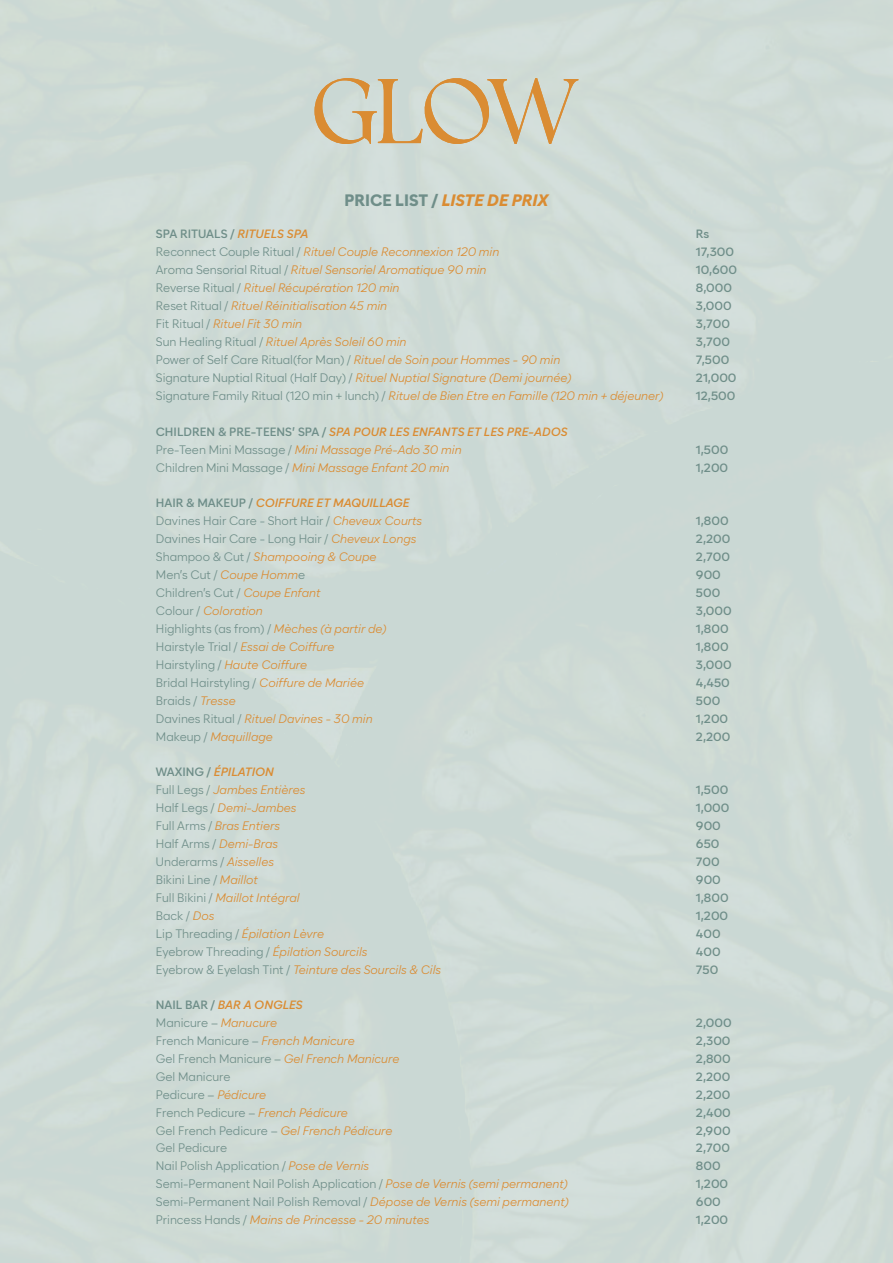
<style>
.page{position:relative;width:893px;height:1263px;background:#cad8d4}
.page>*{position:absolute;margin:0;border:0;box-sizing:border-box;transform-origin:0 0}
.t1{font:italic 800 16.5px "Cadiz";color:#da8c33}
.t2{font:italic 12px/18px "Cadiz";color:#da8c33}
.t3{font:12px/18px "Cadiz";color:#6f8e89}
.t4{font:600 12px "Cadiz";color:#6f8e89}
.t5{font:italic 600 12px/18px "Cadiz";color:#da8c33}
.s1{font-style:normal;color:#6f8e89}
.s2{font-style:italic;color:#da8c33}
.s3{font-weight:400;font-style:normal;color:#6f8e89}
.s4{font-weight:400}
.s5{font-weight:600}
.s6{font-weight:600;font-style:italic;color:#da8c33}
.s7{font-weight:600;font-style:normal;color:#6f8e89}
</style>
<div class="page">
<svg style="left:315px;top:78px;width:263px;height:66px"></svg>
<h1 class="t1" style="left:345px;top:190px;width:205px"><span class="s1">PRICE LIST /</span> LISTE DE PRIX</h1>
<p class="t4" style="left:156px;top:227px;width:154px">SPA RITUALS / <span class="s2">RITUELS SPA</span></p>
<p class="t4" style="left:696px;top:227px;width:15px">Rs</p>
<p class="t2" style="left:156px;top:243px;width:345px"><span class="s1">Reconnect Couple Ritual /</span> Rituel Couple Reconnexion 120 min</p>
<p class="t4" style="left:696px;top:245px;width:40px">17,300</p>
<p class="t2" style="left:156px;top:261px;width:332px"><span class="s1">Aroma Sensorial Ritual /</span> Rituel Sensoriel Aromatique 90 min</p>
<p class="t4" style="left:696px;top:263px;width:43px">10,600</p>
<p class="t2" style="left:156px;top:279px;width:245px"><span class="s1">Reverse Ritual /</span> Rituel Récupération 120 min</p>
<p class="t4" style="left:696px;top:281px;width:38px">8,000</p>
<p class="t2" style="left:156px;top:297px;width:233px"><span class="s1">Reset Ritual /</span> Rituel Réinitialisation 45 min</p>
<p class="t4" style="left:696px;top:299px;width:37px">3,000</p>
<p class="t2" style="left:156px;top:315px;width:148px"><span class="s1">Fit Ritual /</span> Rituel Fit 30 min</p>
<p class="t4" style="left:696px;top:317px;width:36px">3,700</p>
<p class="t2" style="left:156px;top:333px;width:252px"><span class="s1">Sun Healing Ritual /</span> Rituel Après Soleil 60 min</p>
<p class="t4" style="left:696px;top:335px;width:36px">3,700</p>
<p class="t3" style="left:156px;top:351px;width:406px">Power of Self Care Ritual(for Man) / <span class="s2">Rituel de Soin pour Hommes - 90 min</span></p>
<p class="t4" style="left:696px;top:353px;width:35px">7,500</p>
<p class="t2" style="left:156px;top:369px;width:417px"><span class="s1">Signature Nuptial Ritual (Half Day) /</span> Rituel Nuptial Signature (Demi journée)</p>
<p class="t4" style="left:696px;top:371px;width:42px">21,000</p>
<p class="t2" style="left:156px;top:387px;width:509px"><span class="s1">Signature Family Ritual (120 min + lunch) /</span> Rituel de Bien Etre en Famille (120 min + déjeuner)</p>
<p class="t4" style="left:696px;top:389px;width:41px">12,500</p>
<p class="t5" style="left:156px;top:422px;width:413px"><span class="s1">CHILDREN &amp; PRE-TEENS’ SPA /</span> SPA POUR LES ENFANTS ET LES PRE-ADOS<br><span class="s3">Pre-Teen Mini Massage /</span> <span class="s4">Mini Massage Pré-Ado 30 min</span></p>
<p class="t4" style="left:696px;top:442px;width:34px">1,500</p>
<p class="t2" style="left:156px;top:458px;width:295px"><span class="s1">Children Mini Massage /</span> Mini Massage Enfant 20 min</p>
<p class="t4" style="left:696px;top:460px;width:34px">1,200</p>
<p class="t3" style="left:156px;top:493px;width:268px"><span class="s5">HAIR &amp; MAKEUP /</span> <span class="s6">COIFFURE ET MAQUILLAGE<br></span>Davines Hair Care - Short Hair / <span class="s2">Cheveux Courts</span></p>
<p class="t4" style="left:696px;top:513px;width:34px">1,800</p>
<p class="t3" style="left:156px;top:529px;width:262px">Davines Hair Care - Long Hair / <span class="s2">Cheveux Longs</span></p>
<p class="t4" style="left:696px;top:531px;width:36px">2,200</p>
<p class="t2" style="left:156px;top:547px;width:222px"><span class="s1">Shampoo &amp; Cut /</span> Shampooing &amp; Coupe</p>
<p class="t4" style="left:696px;top:549px;width:36px">2,700</p>
<p class="t3" style="left:156px;top:565px;width:151px">Men’s Cut / <span class="s2">Coupe Homm</span>e</p>
<p class="t4" style="left:696px;top:567px;width:26px">900</p>
<p class="t3" style="left:156px;top:583px;width:166px">Children’s Cut / <span class="s2">Coupe Enfant</span></p>
<p class="t4" style="left:696px;top:585px;width:26px">500</p>
<p class="t2" style="left:156px;top:601px;width:109px"><span class="s1">Colour /</span> Coloration</p>
<p class="t4" style="left:696px;top:603px;width:37px">3,000</p>
<p class="t3" style="left:156px;top:619px;width:232px">Highlights (as from) / <span class="s2">Mèches (à partir de)</span></p>
<p class="t4" style="left:696px;top:621px;width:34px">1,800</p>
<p class="t3" style="left:156px;top:637px;width:180px">Hairstyle Trial / <span class="s2">Essai de Coiffure</span></p>
<p class="t4" style="left:696px;top:639px;width:34px">1,800</p>
<p class="t2" style="left:156px;top:655px;width:153px"><span class="s1">Hairstyling /</span> Haute Coiffure</p>
<p class="t4" style="left:696px;top:657px;width:37px">3,000</p>
<p class="t3" style="left:156px;top:673px;width:210px">Bridal Hairstyling / <span class="s2">Coiffure de Mariée</span></p>
<p class="t4" style="left:696px;top:675px;width:35px">4,450</p>
<p class="t3" style="left:156px;top:691px;width:81px">Braids / <span class="s2">Tresse</span></p>
<p class="t4" style="left:696px;top:693px;width:26px">500</p>
<p class="t2" style="left:156px;top:709px;width:218px"><span class="s1">Davines Ritual /</span> Rituel Davines - 30 min</p>
<p class="t4" style="left:696px;top:711px;width:34px">1,200</p>
<p class="t2" style="left:156px;top:727px;width:119px"><span class="s1">Makeup /</span> Maquillage</p>
<p class="t4" style="left:696px;top:729px;width:36px">2,200</p>
<p class="t2" style="left:156px;top:763px;width:151px"><span class="s7">WAXING /</span> <span class="s5">ÉPILATION<br></span><span class="s1">Full Legs /</span> Jambes Entières</p>
<p class="t4" style="left:696px;top:783px;width:34px">1,500</p>
<p class="t2" style="left:156px;top:799px;width:142px"><span class="s1">Half Legs /</span> Demi-Jambes</p>
<p class="t4" style="left:696px;top:801px;width:35px">1,000</p>
<p class="t2" style="left:156px;top:817px;width:126px"><span class="s1">Full Arms /</span> Bras Entiers</p>
<p class="t4" style="left:696px;top:819px;width:26px">900</p>
<p class="t3" style="left:156px;top:835px;width:124px">Half Arms / <span class="s2">Demi-Bras</span></p>
<p class="t4" style="left:696px;top:837px;width:25px">650</p>
<p class="t3" style="left:156px;top:853px;width:120px">Underarms / <span class="s2">Aisselles</span></p>
<p class="t4" style="left:696px;top:855px;width:25px">700</p>
<p class="t3" style="left:156px;top:871px;width:104px">Bikini Line / <span class="s2">Maillot</span></p>
<p class="t4" style="left:696px;top:873px;width:26px">900</p>
<p class="t2" style="left:156px;top:889px;width:145px"><span class="s1">Full Bikini /</span> Maillot Intégral</p>
<p class="t4" style="left:696px;top:891px;width:34px">1,800</p>
<p class="t3" style="left:156px;top:907px;width:60px">Back / <span class="s2">Dos</span></p>
<p class="t4" style="left:696px;top:909px;width:34px">1,200</p>
<p class="t2" style="left:156px;top:925px;width:170px"><span class="s1">Lip Threading /</span> Épilation Lèvre</p>
<p class="t4" style="left:696px;top:927px;width:26px">400</p>
<p class="t3" style="left:156px;top:943px;width:213px">Eyebrow Threading / <span class="s2">Épilation Sourcils</span></p>
<p class="t4" style="left:696px;top:945px;width:26px">400</p>
<p class="t2" style="left:156px;top:961px;width:287px"><span class="s1">Eyebrow &amp; Eyelash Tint /</span> Teinture des Sourcils &amp; Cils</p>
<p class="t4" style="left:696px;top:963px;width:24px">750</p>
<p class="t5" style="left:156px;top:996px;width:148px"><span class="s1">NAIL BAR /</span> BAR A ONGLES<br><span class="s3">Manicure –</span> <span class="s4">Manucure</span></p>
<p class="t4" style="left:696px;top:1016px;width:37px">2,000</p>
<p class="t3" style="left:156px;top:1032px;width:200px">French Manicure – <span class="s2">French Manicure</span></p>
<p class="t4" style="left:696px;top:1034px;width:36px">2,300</p>
<p class="t3" style="left:156px;top:1050px;width:245px">Gel French Manicure – <span class="s2">Gel French Manicure</span></p>
<p class="t4" style="left:696px;top:1052px;width:36px">2,800</p>
<p class="t3" style="left:156px;top:1067px;width:76px">Gel Manicure</p>
<p class="t4" style="left:696px;top:1069px;width:36px">2,200</p>
<p class="t3" style="left:156px;top:1085px;width:112px">Pedicure – <span class="s2">Pédicure</span></p>
<p class="t4" style="left:696px;top:1087px;width:36px">2,200</p>
<p class="t3" style="left:156px;top:1103px;width:194px">French Pedicure – <span class="s2">French Pédicure</span></p>
<p class="t4" style="left:696px;top:1105px;width:36px">2,400</p>
<p class="t3" style="left:156px;top:1121px;width:238px">Gel French Pedicure – <span class="s2">Gel French Pédicure</span></p>
<p class="t4" style="left:696px;top:1123px;width:36px">2,900</p>
<p class="t3" style="left:156px;top:1138px;width:73px">Gel Pedicure</p>
<p class="t4" style="left:696px;top:1140px;width:36px">2,700</p>
<p class="t3" style="left:156px;top:1156px;width:215px">Nail Polish Application / <span class="s2">Pose de Vernis</span></p>
<p class="t4" style="left:696px;top:1158px;width:26px">800</p>
<p class="t3" style="left:156px;top:1174px;width:414px">Semi-Permanent Nail Polish Application / <span class="s2">Pose de Vernis (semi permanent)</span></p>
<p class="t4" style="left:696px;top:1176px;width:34px">1,200</p>
<p class="t3" style="left:156px;top:1192px;width:414px">Semi-Permanent Nail Polish Removal / <span class="s2">Dépose de Vernis (semi permanent)</span></p>
<p class="t4" style="left:696px;top:1194px;width:26px">600</p>
<p class="t2" style="left:156px;top:1210px;width:275px"><span class="s1">Princess Hands /</span> Mains de Princesse - 20 minutes</p>
<p class="t4" style="left:696px;top:1212px;width:34px">1,200</p>
</div>
